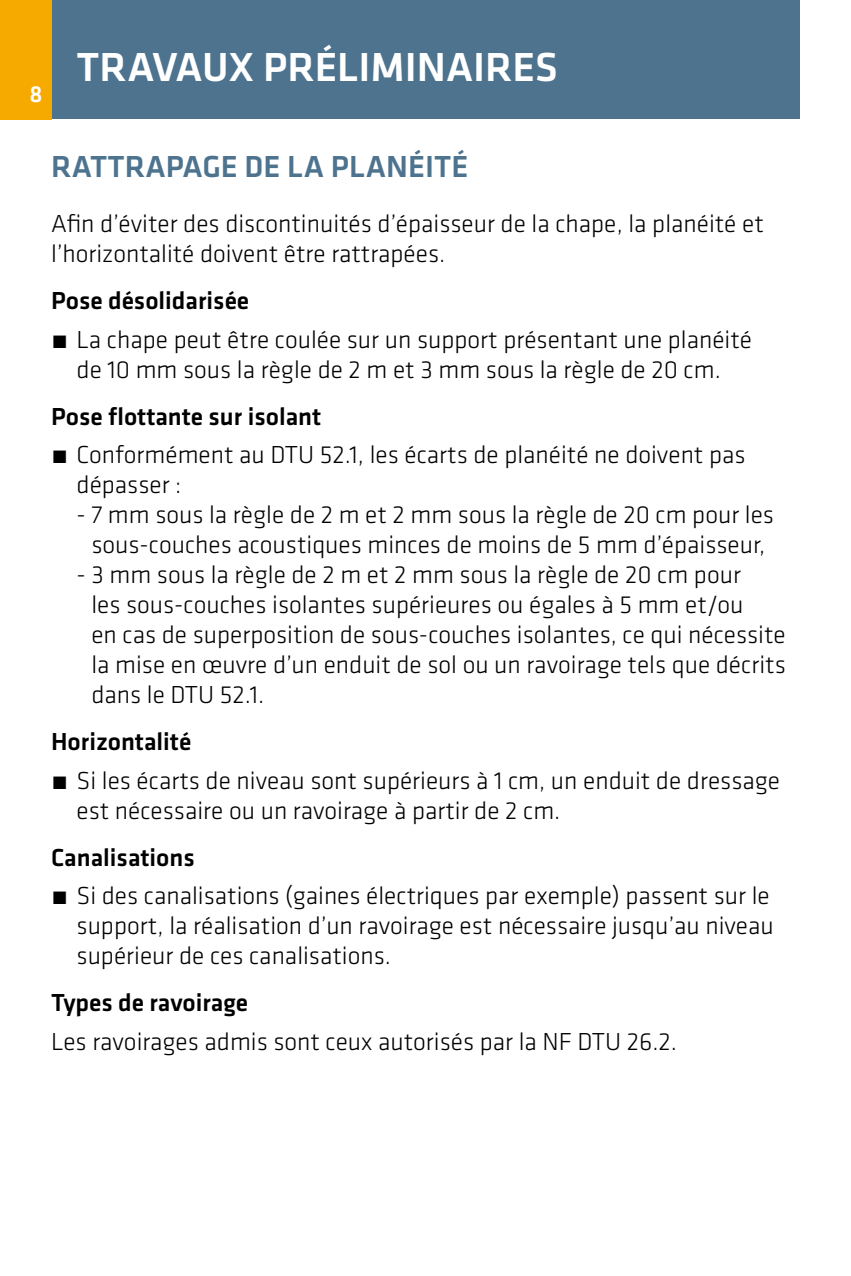
<style>
.page{position:relative;width:851px;height:1276px;background:#fff}
.page>*{position:absolute;margin:0;border:0;box-sizing:border-box;transform-origin:0 0}
.t1{font:500 42px "Klavika";color:#fff}
.t2{font:500 31.5px "Klavika";color:#4d738f}
.t3{font:300 25.5px/30px "Klavika";color:#000}
.t4{font:500 25.5px "Klavika";color:#000}
.t5{font:500 24px "Klavika";color:#fff}
</style>
<div class="page">
<div style="left:0;top:0;width:799px;height:119px;background:#4d738f"></div>
<div style="left:0;top:0;width:51px;height:119px;background:#f6aa00"></div>
<p class="t5" style="left:29px;top:78px;width:15px">8</p>
<h1 class="t1" style="left:77px;top:39px;width:482px">TRAVAUX PRÉLIMINAIRES</h1>
<p class="t2" style="left:51px;top:145px;width:419px">RATTRAPAGE DE LA PLANÉITÉ</p>
<p class="t3" style="left:51px;top:208px;width:714px">Afin d’éviter des discontinuités d’épaisseur de la chape, la planéité et l’horizontalité doivent être rattrapées.</p>
<p class="t4" style="left:51px;top:283px;width:200px">Pose désolidarisée</p>
<p class="t3" style="left:51px;top:324px;width:702px;text-align:center">́ La chape peut être coulée sur un support présentant une planéité de 10 mm sous la règle de 2 m et 3 mm sous la règle de 20 cm.</p>
<p class="t4" style="left:51px;top:399px;width:271px">Pose flottante sur isolant</p>
<p class="t3" style="left:77px;top:439px;width:670px;text-indent:-26px">́ Conformément au DTU 52.1, les écarts de planéité ne doivent pas dépasser :</p>
<p class="t3" style="left:77px;top:499px;width:699px;text-align:center">- 7 mm sous la règle de 2 m et 2 mm sous la règle de 20 cm pour les sous-couches acoustiques minces de moins de 5 mm d’épaisseur,</p>
<p class="t3" style="left:91px;top:559px;width:695px;text-indent:-15px">- 3 mm sous la règle de 2 m et 2 mm sous la règle de 20 cm pour<br>les sous-couches isolantes supérieures ou égales à 5 mm et/ou<br>en cas de superposition de sous-couches isolantes, ce qui nécessite la mise en œuvre d’un enduit de sol ou un ravoirage tels que décrits dans le DTU 52.1.</p>
<p class="t4" style="left:51px;top:724px;width:142px">Horizontalité</p>
<p class="t3" style="left:77px;top:765px;width:704px;text-indent:-26px">́ Si les écarts de niveau sont supérieurs à 1 cm, un enduit de dressage est nécessaire ou un ravoirage à partir de 2 cm.</p>
<p class="t4" style="left:51px;top:840px;width:145px">Canalisations</p>
<p class="t3" style="left:77px;top:880px;width:698px;text-indent:-26px">́ Si des canalisations (gaines électriques par exemple) passent sur le support, la réalisation d’un ravoirage est nécessaire jusqu’au niveau supérieur de ces canalisations.</p>
<p class="t4" style="left:51px;top:985px;width:199px">Types de ravoirage</p>
<p class="t3" style="left:51px;top:1026px;width:627px">Les ravoirages admis sont ceux autorisés par la NF DTU 26.2.</p>
</div>
